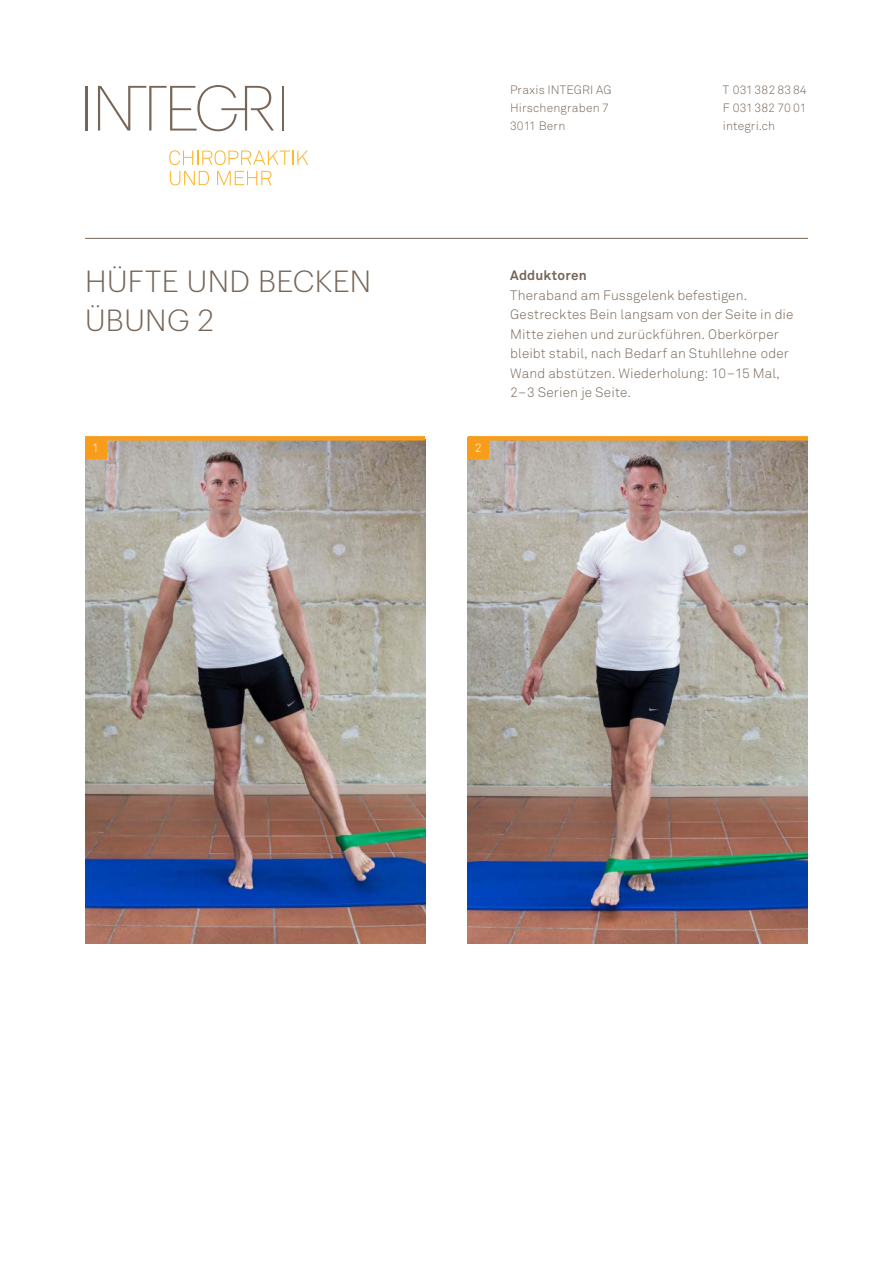
<style>
.page{position:relative;width:893px;height:1263px;background:#fff}
.page>*{position:absolute;margin:0;border:0;box-sizing:border-box;transform-origin:0 0}
.t1{font:300 30px/39px "Graphik";letter-spacing:.01em;color:#776658}
.t2{font:300 13.5px/19.5px "Akkurat";letter-spacing:.01em;color:#776658}
.t3{font:700 13.5px "Akkurat";letter-spacing:.015em;color:#776658}
.t4{font:300 12px/18px "Akkurat";letter-spacing:.01em;color:#776658;text-align:justify}
.t5{font:300 12px "Akkurat";color:#fff}
</style>
<div class="page">
<svg style="left:169px;top:150px;width:139px;height:15px"></svg>
<svg style="left:170px;top:171px;width:39px;height:14px"></svg>
<svg style="left:217px;top:171px;width:55px;height:14px"></svg>
<hr style="left:85px;top:86px;width:2px;height:45px;background:#776658">
<hr style="left:282px;top:86px;width:2px;height:45px;background:#776658">
<svg style="left:98px;top:85px;width:176px;height:46px"></svg>
<hr style="left:85px;top:238px;width:723px;height:1px;background:#776658">
<img style="left:85px;top:441px;width:340px;height:503px">
<div style="left:85px;top:436px;width:340px;height:5px;background:#f89c1c"></div>
<div style="left:85px;top:437px;width:21px;height:21px;background:#f89c1c"></div>
<img style="left:468px;top:441px;width:340px;height:503px">
<div style="left:468px;top:436px;width:340px;height:5px;background:#f89c1c"></div>
<div style="left:468px;top:437px;width:21px;height:21px;background:#f89c1c"></div>
<p class="t4" style="left:510px;top:81px;width:103px;text-align:left">Praxis INTEGRI AG<br>Hirschengraben 7<br>3011 Bern</p>
<p class="t4" style="left:723px;top:81px;width:85px">T 031 382 83 84<br>F 031 382 70 01 integri.ch</p>
<h1 class="t1" style="left:85px;top:259px;width:287px">HÜFTE UND BECKEN<br>ÜBUNG 2</h1>
<p class="t3" style="left:510px;top:267px;width:78px">Adduktoren</p>
<p class="t2" style="left:510px;top:285px;width:285px">Theraband am Fussgelenk befestigen.<br>Gestrecktes Bein langsam von der Seite in die Mitte ziehen und zurückführen. Oberkörper bleibt stabil, nach Bedarf an Stuhllehne oder Wand abstützen. Wiederholung: 10–15 Mal, 2–3 Serien je Seite.</p>
<p class="t5" style="left:92px;top:441px;width:8px">1</p>
<p class="t5" style="left:475px;top:441px;width:8px">2</p>
</div>
